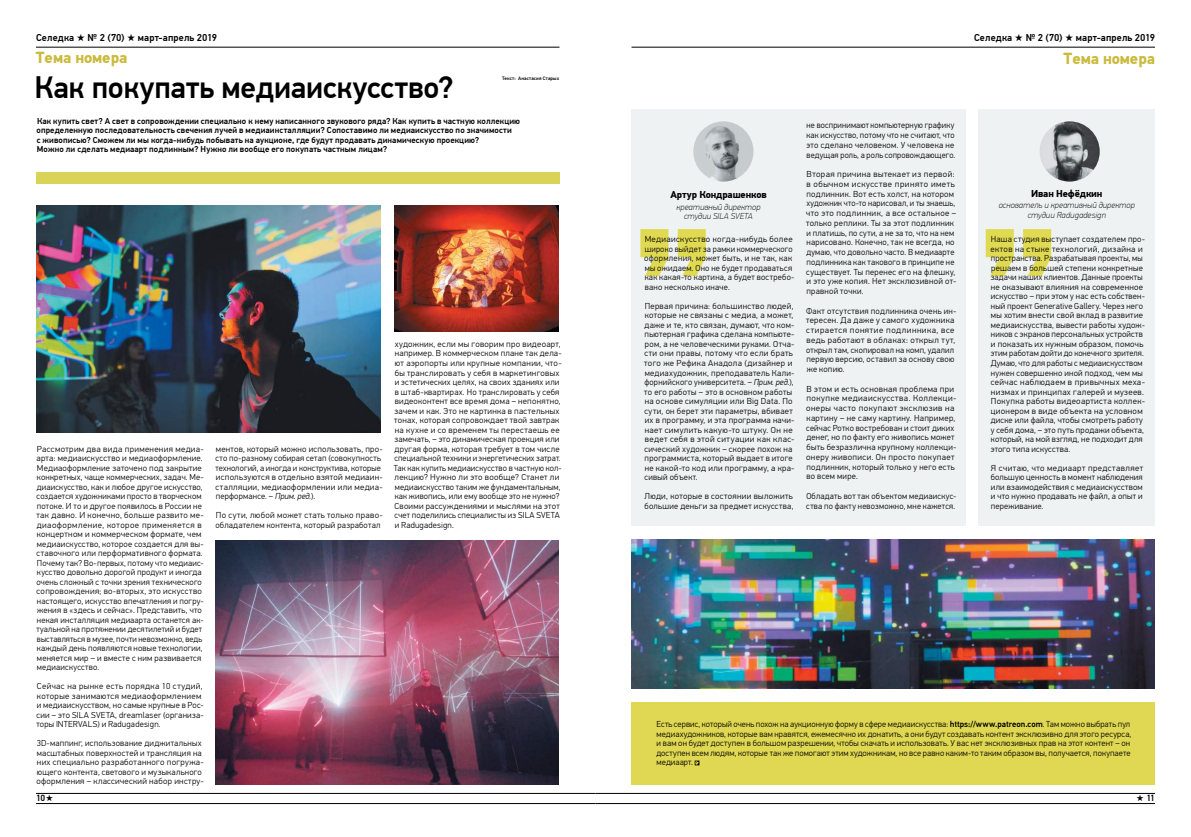
<style>
.page{position:relative;width:1191px;height:837px;background:#fff}
.page>*{position:absolute;margin:0;border:0;box-sizing:border-box;transform-origin:0 0}
.t1{font:500 31px "PF Din Text Pro";letter-spacing:-.005em;color:#000}
.t2{font:700 16px "PF Din Text Pro";letter-spacing:-.01em;color:#cabb3d}
.t3{font:500 10px "PF Din Text Pro";letter-spacing:.015em;color:#000}
.t4{font:700 10px "PF Din Text Pro";letter-spacing:-.01em;color:#000}
.t5{font:500 9px "PF Din Text Pro";color:#000}
.t6{font:300 8.6px/9.5px "PF Din Text Pro";letter-spacing:.025em;color:#000}
.t7{font:500 8.6px/9.2px "PF Din Text Pro";letter-spacing:.015em;color:#000}
.t8{font:italic 100 8.6px/9.5px "PF Din Text Pro";color:#000;text-align:center}
.t9{font:500 4.9px "PF Din Text Pro";letter-spacing:.025em;color:#000}
.s1{font-style:italic}
.s2{font-weight:500}
</style>
<div class="page">
<hr style="left:36px;top:47px;width:523px;height:1px;background:#000">
<hr style="left:631px;top:47px;width:524px;height:1px;background:#000">
<hr style="left:36px;top:803px;width:559px;height:1px;background:#000">
<hr style="left:595px;top:803px;width:560px;height:1px;background:#000">
<hr style="left:36px;top:792px;width:559px;height:1px;background:#000">
<hr style="left:595px;top:792px;width:560px;height:1px;background:#000">
<img style="left:216px;top:540px;width:343px;height:244px">
<img style="left:37px;top:206px;width:343px;height:226px">
<div style="left:36px;top:172px;width:523px;height:12px;background:#d9d358"></div>
<img style="left:395px;top:206px;width:164px;height:126px">
<div style="left:631px;top:109px;width:334px;height:416px;background:#eff2f2"></div>
<svg style="left:640px;top:229px;width:66px;height:47px"></svg>
<div style="left:631px;top:702px;width:524px;height:82px;background:#e0d853"></div>
<svg style="left:694px;top:760px;width:5px;height:5px"></svg>
<div style="left:978px;top:109px;width:177px;height:416px;background:#eff2f2"></div>
<svg style="left:985px;top:229px;width:66px;height:47px"></svg>
<img style="left:1039px;top:121px;width:60px;height:60px;border-radius:30px">
<img style="left:631px;top:539px;width:524px;height:148px">
<img style="left:693px;top:121px;width:60px;height:60px;border-radius:30px">
<p class="t3" style="left:36px;top:31px;width:182px">Селедка ★ № 2 (70) ★ март-апрель 2019</p>
<p class="t3" style="left:974px;top:31px;width:182px">Селедка ★ № 2 (70) ★ март-апрель 2019</p>
<h2 class="t2" style="left:36px;top:47px;width:93px">Тема номера</h2>
<p class="t9" style="left:502px;top:75px;width:58px">Текст: Анастасия Старых</p>
<h1 class="t1" style="left:35px;top:69px;width:420px">Как покупать медиаискусство?</h1>
<p class="t7" style="left:37px;top:117px;width:485px">Как купить свет? А свет в сопровождении специально к нему написанного звукового ряда? Как купить в частную коллекцию определенную последовательность свечения лучей в медиаинсталляции? Сопоставимо ли медиаискусство по значимости<br>с живописью? Сможем ли мы когда-нибудь побывать на аукционе, где будут продавать динамическую проекцию?<br>Можно ли сделать медиаарт подлинным? Нужно ли вообще его покупать частным лицам?</p>
<p class="t6" style="left:36px;top:444px;width:169px">Рассмотрим два вида применения медиа&shy;арта: медиаискусство и медиаоформление.<br>Медиаоформление заточено под закрытие конкретных, чаще коммерческих, задач. Ме&shy;диаискусство, как и любое другое искусство, создается художниками просто в творческом потоке. И то и другое появилось в России не так давно. И конечно, больше развито ме&shy;диаоформление, которое применяется в концертном и коммерческом формате, чем медиаискусство, которое создается для вы&shy;ставочного или перформативного формата.<br>Почему так? Во-первых, потому что медиаис&shy;кусство довольно дорогой продукт и иногда очень сложный с точки зрения технического сопровождения; во-вторых, это искусство настоящего, искусство впечатления и погру&shy;жения в «здесь и сейчас». Представить, что некая инсталляция медиаарта останется ак&shy;туальной на протяжении десятилетий и будет выставляться в музее, почти невозможно, ведь каждый день появляются новые технологии, меняется мир – и вместе с ним развивается медиаискусство.</p>
<p class="t6" style="left:36px;top:681px;width:169px">Сейчас на рынке есть порядка 10 студий, которые занимаются медиаоформлением и медиаискусством, но самые крупные в Рос&shy;сии – это SILA SVETA, dreamlaser (организа&shy;торы INTERVALS) и Radugadesign.</p>
<p class="t6" style="left:36px;top:738px;width:169px">3D-маппинг, использование диджитальных масштабных поверхностей и трансляция на них специально разработанного погружа&shy;ющего контента, светового и музыкального оформления – классический набор инстру-</p>
<p class="t6" style="left:215px;top:444px;width:169px">ментов, который можно использовать, про&shy;сто по-разному собирая сетап (совокупность технологий, а иногда и конструктива, которые используются в отдельно взятой медиаин&shy;сталляции, медиаоформлении или медиа&shy;перформансе. – <span class="s1">Прим. ред.</span>).</p>
<p class="t6" style="left:215px;top:510px;width:169px">По сути, любой может стать только право&shy;обладателем контента, который разработал</p>
<p class="t6" style="left:394px;top:339px;width:169px">художник, если мы говорим про видеоарт, например. В коммерческом плане так дела&shy;ют аэропорты или крупные компании, что&shy;бы транслировать у себя в маркетинговых и эстетических целях, на своих зданиях или в штаб-квартирах. Но транслировать у себя видеоконтент все время дома – непонятно, зачем и как. Это не картинка в пастельных тонах, которая сопровождает твой завтрак на кухне и со временем ты перестаешь ее замечать, – это динамическая проекция или другая форма, которая требует в том числе специальной техники и энергетических затрат.<br>Так как купить медиаискусство в частную кол&shy;лекцию? Нужно ли это вообще? Станет ли медиаискусство таким же фундаментальным, как живопись, или ему вообще это не нужно?<br>Своими рассуждениями и мыслями на этот счет поделились специалисты из SILA SVETA и Radugadesign.</p>
<p class="t4" style="left:670px;top:188px;width:98px">Артур Кондрашенков</p>
<p class="t8" style="left:676px;top:202px;width:85px">креативный директор студии SILA SVETA</p>
<p class="t6" style="left:644px;top:235px;width:152px">Медиаискусство когда-нибудь более широко выйдет за рамки коммерческого оформления, может быть, и не так, как мы ожидаем. Оно не будет продаваться как какая-то картина, а будет востребо&shy;вано несколько иначе.</p>
<p class="t6" style="left:644px;top:301px;width:152px">Первая причина: большинство людей, которые не связаны с медиа, а может, даже и те, кто связан, думают, что ком&shy;пьютерная графика сделана компьюте&shy;ром, а не человеческими руками. Отча&shy;сти они правы, потому что если брать того же Рефика Анадола (дизайнер и медиахудожник, преподаватель Кали&shy;форнийского университета. – <span class="s1">Прим. ред.</span>), то его работы – это в основном работы на основе симуляции или Big Data. По сути, он берет эти параметры, вбивает их в программу, и эта программа начи&shy;нает симулить какую-то штуку. Он не ведет себя в этой ситуации как клас&shy;сический художник – скорее похож на программиста, который выдает в итоге не какой-то код или программу, а кра&shy;сивый объект.</p>
<p class="t6" style="left:644px;top:491px;width:150px">Люди, которые в состоянии выложить большие деньги за предмет искусства,</p>
<p class="t6" style="left:806px;top:120px;width:150px;text-align:justify">не воспринимают компьютерную графику как искусство, потому что не считают, что это сделано человеком. У человека не ведущая роль, а роль сопровождающего.</p>
<p class="t6" style="left:806px;top:169px;width:152px">Вторая причина вытекает из первой: в обычном искусстве принято иметь подлинник. Вот есть холст, на котором художник что-то нарисовал, и ты знаешь, что это подлинник, а все остальное – только реплики. Ты за этот подлинник и платишь, по сути, а не за то, что на нем нарисовано. Конечно, так не всегда, но думаю, что довольно часто. В медиаарте подлинника как такового в принципе не существует. Ты перенес его на флешку, и это уже копия. Нет эксклюзивной от&shy;правной точки.</p>
<p class="t6" style="left:806px;top:306px;width:152px">Факт отсутствия подлинника очень ин&shy;тересен. Да даже у самого художника стирается понятие подлинника, все ведь работают в облаках: открыл тут, открыл там, скопировал на комп, удалил первую версию, оставил за основу свою же копию.</p>
<p class="t6" style="left:806px;top:384px;width:152px">В этом и есть основная проблема при покупке медиаискусства. Коллекци&shy;онеры часто покупают эксклюзив на картину – не саму картину. Например, сейчас Ротко востребован и стоит диких денег, но по факту его живопись может быть безразлична крупному коллекци&shy;онеру живописи. Он просто покупает подлинник, который только у него есть во всем мире.</p>
<p class="t6" style="left:806px;top:491px;width:152px">Обладать вот так объектом медиаискус&shy;ства по факту невозможно, мне кажется.</p>
<h2 class="t2" style="left:1063px;top:49px;width:93px">Тема номера</h2>
<p class="t4" style="left:1031px;top:188px;width:73px">Иван Нефёдкин</p>
<p class="t8" style="left:998px;top:200px;width:138px;line-height:10px">основатель и креативный директор студии Radugadesign</p>
<p class="t6" style="left:990px;top:235px;width:156px">Наша студия выступает создателем про&shy;ектов на стыке технологий, дизайна и пространства. Разрабатывая проекты, мы решаем в большей степени конкретные задачи наших клиентов. Данные проекты не оказывают влияния на современное искусство – при этом у нас есть собствен&shy;ный проект Generative Gallery. Через него мы хотим внести свой вклад в развитие медиаискусства, вывести работы худож&shy;ников с экранов персональных устройств и показать их нужным образом, помочь этим работам дойти до конечного зрителя.<br>Думаю, что для работы с медиаискусством нужен совершенно иной подход, чем мы сейчас наблюдаем в привычных меха&shy;низмах и принципах галерей и музеев.<br>Покупка работы видеоартиста коллек&shy;ционером в виде объекта на условном диске или файла, чтобы смотреть работу у себя дома, – это путь продажи объекта, который, на мой взгляд, не подходит для этого типа искусства.</p>
<p class="t6" style="left:990px;top:463px;width:154px;text-align:justify">Я считаю, что медиаарт представляет большую ценность в момент наблюдения или взаимодействия с медиаискусством и что нужно продавать не файл, а опыт и переживание.</p>
<p class="t6" style="left:656px;top:719px;width:476px">Есть сервис, который очень похож на аукционную форму в сфере медиаискусства: <span class="s2">https://www.patreon.com</span>. Там можно выбрать пул медиахудожников, которые вам нравятся, ежемесячно их донатить, а они будут создавать контент эксклюзивно для этого ресурса, и вам он будет доступен в большом разрешении, чтобы скачать и использовать. У вас нет эксклюзивных прав на этот контент – он доступен всем людям, которые так же помогают этим художникам, но все равно каким-то таким образом вы, получается, покупаете медиаарт.</p>
<p class="t5" style="left:36px;top:792px;width:19px">10 ★</p>
<p class="t5" style="left:1136px;top:792px;width:20px">★ 11</p>
</div>
